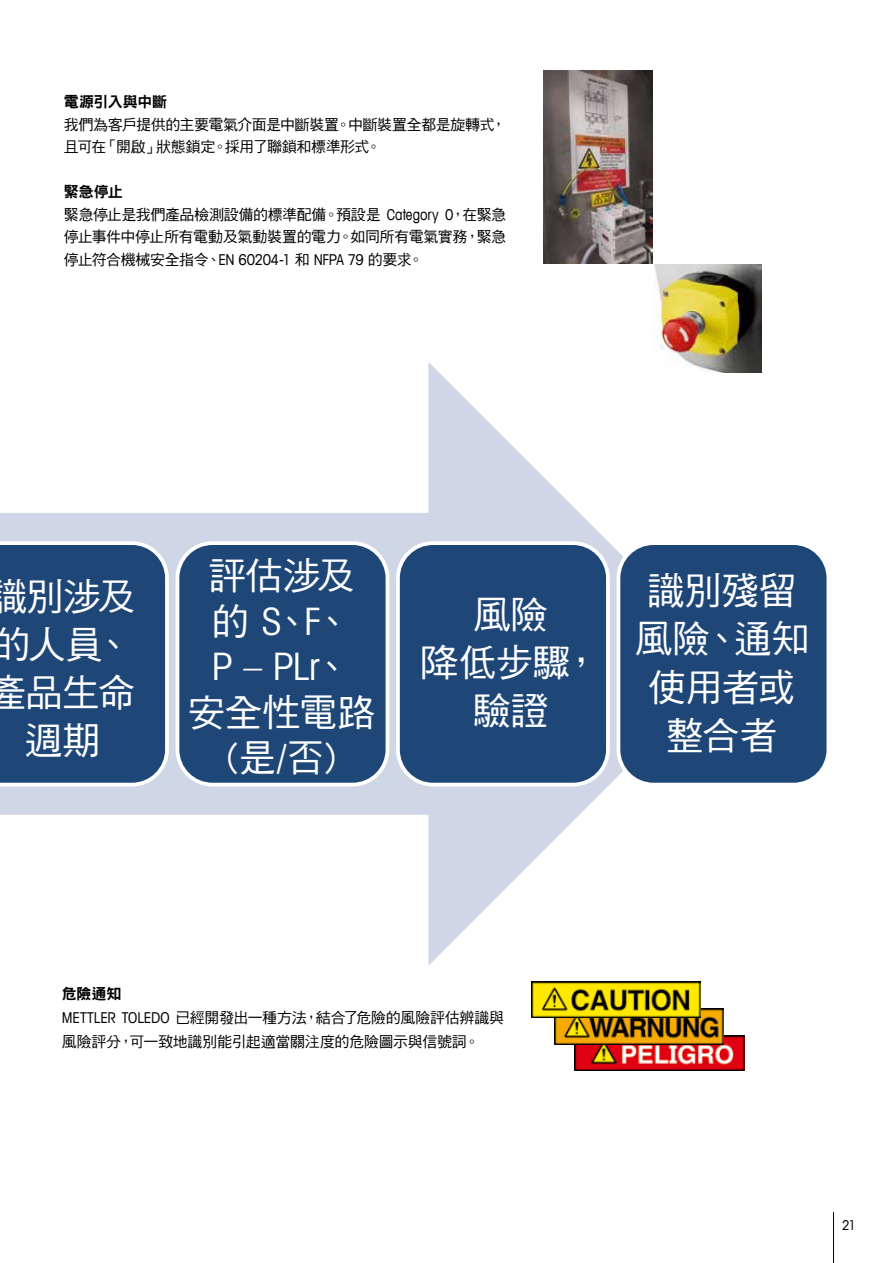
<style>
.page{position:relative;width:893px;height:1263px;background:#fff}
.page>*{position:absolute;margin:0;border:0;box-sizing:border-box;transform-origin:0 0}
.t1{font:37.8px/48.2px "DF Hei Std W5 E Ten B5 H";letter-spacing:-.015em;color:#fff;text-align:center}
.t2{font:condensed 37.8px "Avant Garde Com";color:#fff}
.t3{font:15px/22.5px "DF Hei Std W5";letter-spacing:-.025em;color:#000}
.t4{font:15px "DF Hei Std W9";letter-spacing:-.015em;color:#000}
.t5{font:condensed 13.5px "Avant Garde Com";color:#000}
.s1{font-family:"Avant Garde Com";font-stretch:condensed}
.s2{font-family:"DF Hei Std W5 E Ten B5 H";font-stretch:normal}
</style>
<div class="page">
<svg style="left:0;top:362px;width:623px;height:604px"></svg>
<div style="left:0;top:541px;width:169px;height:245px;background:#1e4778"></div>
<div style="left:177px;top:543px;width:210px;height:242px;background:#1e4778;border-radius:35px"></div>
<div style="left:176px;top:541px;width:213px;height:245px;border:4px solid #fff;border-radius:35px"></div>
<div style="left:398px;top:543px;width:210px;height:242px;background:#1e4778;border-radius:35px"></div>
<div style="left:396px;top:541px;width:214px;height:245px;border:4px solid #fff;border-radius:35px"></div>
<div style="left:618px;top:543px;width:210px;height:242px;background:#1e4778;border-radius:35px"></div>
<div style="left:616px;top:541px;width:214px;height:245px;border:4px solid #fff;border-radius:35px"></div>
<img style="left:653px;top:264px;width:108px;height:109px">
<img style="left:575px;top:1035px;width:169px;height:36px">
<img style="left:554px;top:1008px;width:169px;height:36px">
<img style="left:531px;top:981px;width:170px;height:36px">
<img style="left:543px;top:70px;width:110px;height:194px">
<hr style="left:833px;top:1212px;width:1px;height:51px;background:#000">
<p class="t4" style="left:64px;top:94px;width:105px">電源引入與中斷</p>
<p class="t3" style="left:64px;top:113px;width:444px">我們為客戶提供的主要電氣介面是中斷裝置。中斷裝置全都是旋轉式，且可在「開啟」狀態鎖定。採用了聯鎖和標準形式。</p>
<p class="t4" style="left:64px;top:184px;width:60px">緊急停止</p>
<p class="t3" style="left:64px;top:203px;width:444px;text-align:justify">緊急停止是我們產品檢測設備的標準配備。預設是 <span class="s1">Category 0</span>，在緊急停止事件中停止所有電動及氣動裝置的電力。如同所有電氣實務，緊急停止符合機械安全指令、<span class="s1">EN 60204-1</span> 和 <span class="s1">NFPA 79</span> 的要求。</p>
<h1 class="t1" style="left:-11px;top:572px;width:148px">識別涉及的人員、產品生命週期</h1>
<h1 class="t1" style="left:208px;top:552px;width:148px;line-height:45.5px;text-align:left">評估涉及的 <span class="s1">S</span>、<span class="s1">F</span>、</h1>
<h1 class="t2" style="left:212px;top:643px;width:141px">P – PLr<span class="s2">、</span></h1>
<h1 class="t1" style="left:188px;top:689px;width:189px;line-height:45.5px">安全性電路(是/否)</h1>
<h1 class="t1" style="left:421px;top:589px;width:181px">風險<br>降低步驟，驗證</h1>
<h1 class="t1" style="left:635px;top:566px;width:176px">識別殘留風險、通知使用者或整合者</h1>
<p class="t4" style="left:62px;top:986px;width:61px">危險通知</p>
<p class="t3" style="left:62px;top:1006px;width:444px;line-height:24px"><span class="s1">METTLER TOLEDO</span> 已經開發出一種方法，結合了危險的風險評估辨識與風險評分，可一致地識別能引起適當關注度的危險圖示與信號詞。</p>
<p class="t5" style="left:842px;top:1217px;width:16px">21</p>
</div>
